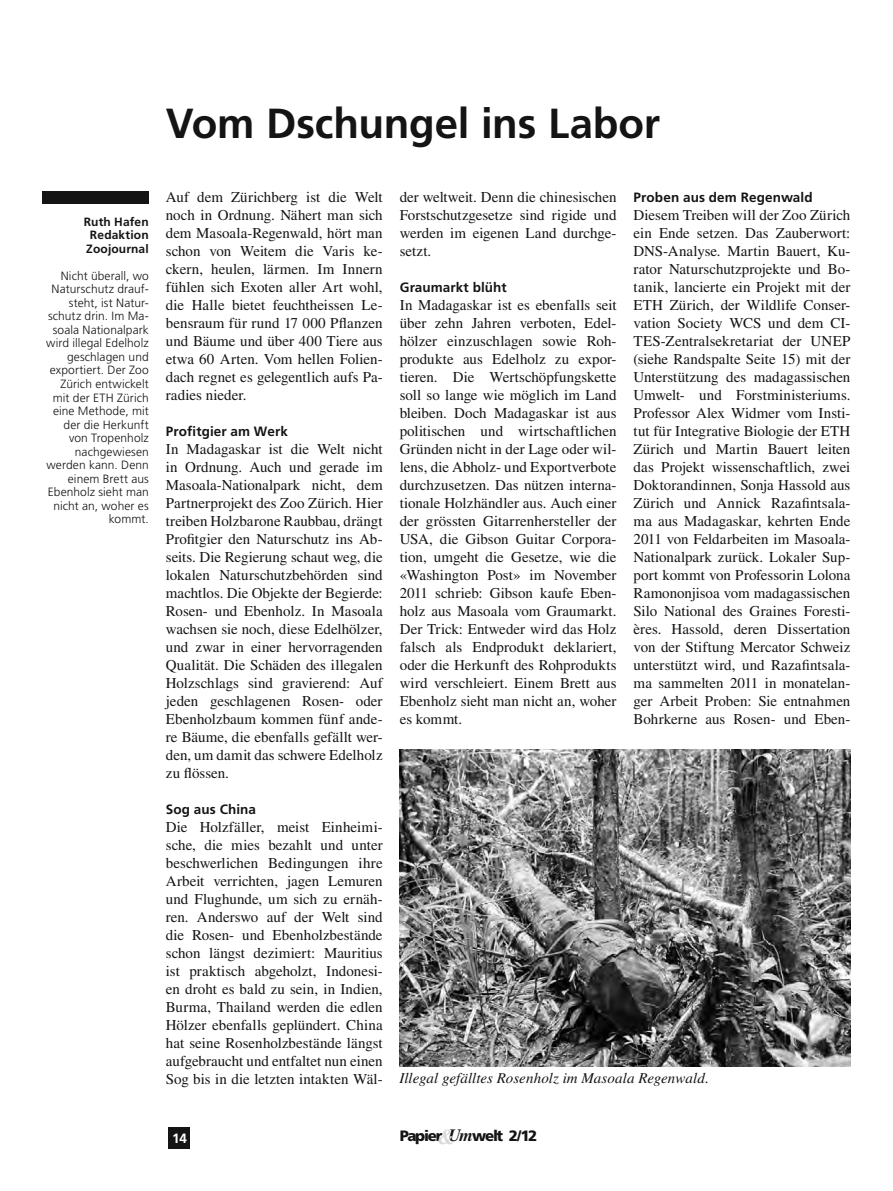
<style>
.page{position:relative;width:893px;height:1191px;background:#fff}
.page>*{position:absolute;margin:0;border:0;box-sizing:border-box;transform-origin:0 0}
.t1{font:700 42px "Frutiger LT Std";letter-spacing:-.005em;color:#131413}
.t2{font:15px/18px "Times LT Std";color:#131413;text-align:justify}
.t3{font:italic 15px "Times LT Std";color:#131413}
.t4{font:900 15px "Frutiger LT Std";letter-spacing:-.085em;color:#131413}
.t5{font:700 13.5px "Frutiger LT Std";letter-spacing:.01em;color:#131413}
.t6{font:700 13.5px "Frutiger LT Std";color:#fff}
.t7{font:300 12px/13.5px "Frutiger LT Std";letter-spacing:.005em;color:#131413;text-align:right}
.t8{font:700 12px/13.5px "Frutiger LT Std";letter-spacing:.01em;color:#131413;text-align:center}
.s1{font-family:"Times LT Std";font-weight:700;font-style:italic;font-size:21.3px;color:#d9d9d9}
.s2{font-family:"Times LT Std";font-weight:700;font-style:italic;font-size:17.25px}
</style>
<div class="page">
<div style="left:43px;top:191px;width:106px;height:13px;background:#131413"></div>
<div style="left:169px;top:1127px;width:21px;height:21px;background:#131413"></div>
<img style="left:400px;top:749px;width:450px;height:317px">
<h1 class="t1" style="left:166px;top:99px;width:496px">Vom Dschungel ins Labor</h1>
<p class="t8" style="left:84px;top:215px;width:66px">Ruth Hafen<br>Redaktion<br>Zoojournal</p>
<p class="t7" style="left:46px;top:269px;width:104px">Nicht überall, wo<br>Naturschutz drauf&shy;steht, ist Natur&shy;schutz drin. Im Ma&shy;soala Nationalpark wird illegal Edelholz geschlagen und exportiert. Der Zoo<br>Zürich entwickelt mit der ETH Zürich eine Methode, mit der die Herkunft von Tropenholz nachgewiesen werden kann. Denn einem Brett aus<br>Ebenholz sieht man nicht an, woher es kommt.</p>
<p class="t2" style="left:166px;top:187px;width:218px">Auf dem Zürichberg ist die Welt noch in Ordnung. Nähert man sich dem Masoala-Regenwald, hört man schon von Weitem die Varis ke&shy;ckern, heulen, lärmen. Im Innern fühlen sich Exoten aller Art wohl, die Halle bietet feuchtheissen Le&shy;bensraum für rund 17 000 Pflanzen und Bäume und über 400 Tiere aus etwa 60 Arten. Vom hellen Folien&shy;dach regnet es gelegentlich aufs Pa&shy;radies nieder.</p>
<p class="t5" style="left:166px;top:423px;width:123px">Profitgier am Werk</p>
<p class="t2" style="left:166px;top:439px;width:218px">In Madagaskar ist die Welt nicht in Ordnung. Auch und gerade im Masoala-Nationalpark nicht, dem Partnerprojekt des Zoo Zürich. Hier treiben Holzbarone Raubbau, drängt Profitgier den Naturschutz ins Ab&shy;seits. Die Regierung schaut weg, die lokalen Naturschutzbehörden sind machtlos. Die Objekte der Begierde:<br>Rosen- und Ebenholz. In Masoala wachsen sie noch, diese Edelhölzer, und zwar in einer hervorragenden Qualität. Die Schäden des illegalen Holzschlags sind gravierend: Auf jeden geschlagenen Rosen- oder Ebenholzbaum kommen fünf ande&shy;re Bäume, die ebenfalls gefällt wer&shy;den, um damit das schwere Edelholz zu flössen.</p>
<p class="t5" style="left:166px;top:801px;width:92px">Sog aus China</p>
<p class="t2" style="left:166px;top:817px;width:218px">Die Holzfäller, meist Einheimi&shy;sche, die mies bezahlt und unter beschwerlichen Bedingungen ihre Arbeit verrichten, jagen Lemuren und Flughunde, um sich zu ernäh&shy;ren. Anderswo auf der Welt sind die Rosen- und Ebenholzbestände schon längst dezimiert: Mauritius ist praktisch abgeholzt, Indonesi&shy;en droht es bald zu sein, in Indien, Burma, Thailand werden die edlen Hölzer ebenfalls geplündert. China hat seine Rosenholzbestände längst aufgebraucht und entfaltet nun einen Sog bis in die letzten intakten Wäl-</p>
<p class="t2" style="left:400px;top:187px;width:218px">der weltweit. Denn die chinesischen Forstschutzgesetze sind rigide und werden im eigenen Land durchge&shy;setzt.</p>
<p class="t5" style="left:400px;top:279px;width:109px">Graumarkt blüht</p>
<p class="t2" style="left:400px;top:295px;width:218px">In Madagaskar ist es ebenfalls seit über zehn Jahren verboten, Edel&shy;hölzer einzuschlagen sowie Roh&shy;produkte aus Edelholz zu expor&shy;tieren. Die Wertschöpfungskette soll so lange wie möglich im Land bleiben. Doch Madagaskar ist aus politischen und wirtschaftlichen Gründen nicht in der Lage oder wil&shy;lens, die Abholz- und Exportverbote durchzusetzen. Das nützen interna&shy;tionale Holzhändler aus. Auch einer der grössten Gitarrenhersteller der USA, die Gibson Guitar Corpora&shy;tion, umgeht die Gesetze, wie die «Washington Post» im November 2011 schrieb: Gibson kaufe Eben&shy;holz aus Masoala vom Graumarkt.<br>Der Trick: Entweder wird das Holz falsch als Endprodukt deklariert, oder die Herkunft des Rohprodukts wird verschleiert. Einem Brett aus Ebenholz sieht man nicht an, woher es kommt.</p>
<p class="t5" style="left:634px;top:189px;width:181px">Proben aus dem Regenwald</p>
<p class="t2" style="left:634px;top:205px;width:218px">Diesem Treiben will der Zoo Zürich ein Ende setzen. Das Zauberwort:<br>DNS-Analyse. Martin Bauert, Ku&shy;rator Naturschutzprojekte und Bo&shy;tanik, lancierte ein Projekt mit der ETH Zürich, der Wildlife Conser&shy;vation Society WCS und dem CI-TES-Zentralsekretariat der UNEP (siehe Randspalte Seite 15) mit der Unterstützung des madagassischen Umwelt- und Forstministeriums.<br>Professor Alex Widmer vom Insti&shy;tut für Integrative Biologie der ETH Zürich und Martin Bauert leiten das Projekt wissenschaftlich, zwei Doktorandinnen, Sonja Hassold aus Zürich und Annick Razafintsala&shy;ma aus Madagaskar, kehrten Ende 2011 von Feldarbeiten im Masoala-Nationalpark zurück. Lokaler Sup&shy;port kommt von Professorin Lolona Ramononjisoa vom madagassischen Silo National des Graines Foresti&shy;ères. Hassold, deren Dissertation von der Stiftung Mercator Schweiz unterstützt wird, und Razafintsala&shy;ma sammelten 2011 in monatelan&shy;ger Arbeit Proben: Sie entnahmen Bohrkerne aus Rosen- und Eben-</p>
<p class="t3" style="left:399px;top:1070px;width:311px">Illegal gefälltes Rosenholz im Masoala Regenwald.</p>
<p class="t6" style="left:172px;top:1130px;width:16px">14</p>
<p class="t4" style="left:400px;top:1127px;width:139px">Papier <span class="s1">&amp;</span><span class="s2">Um</span>welt 2/12</p>
</div>
